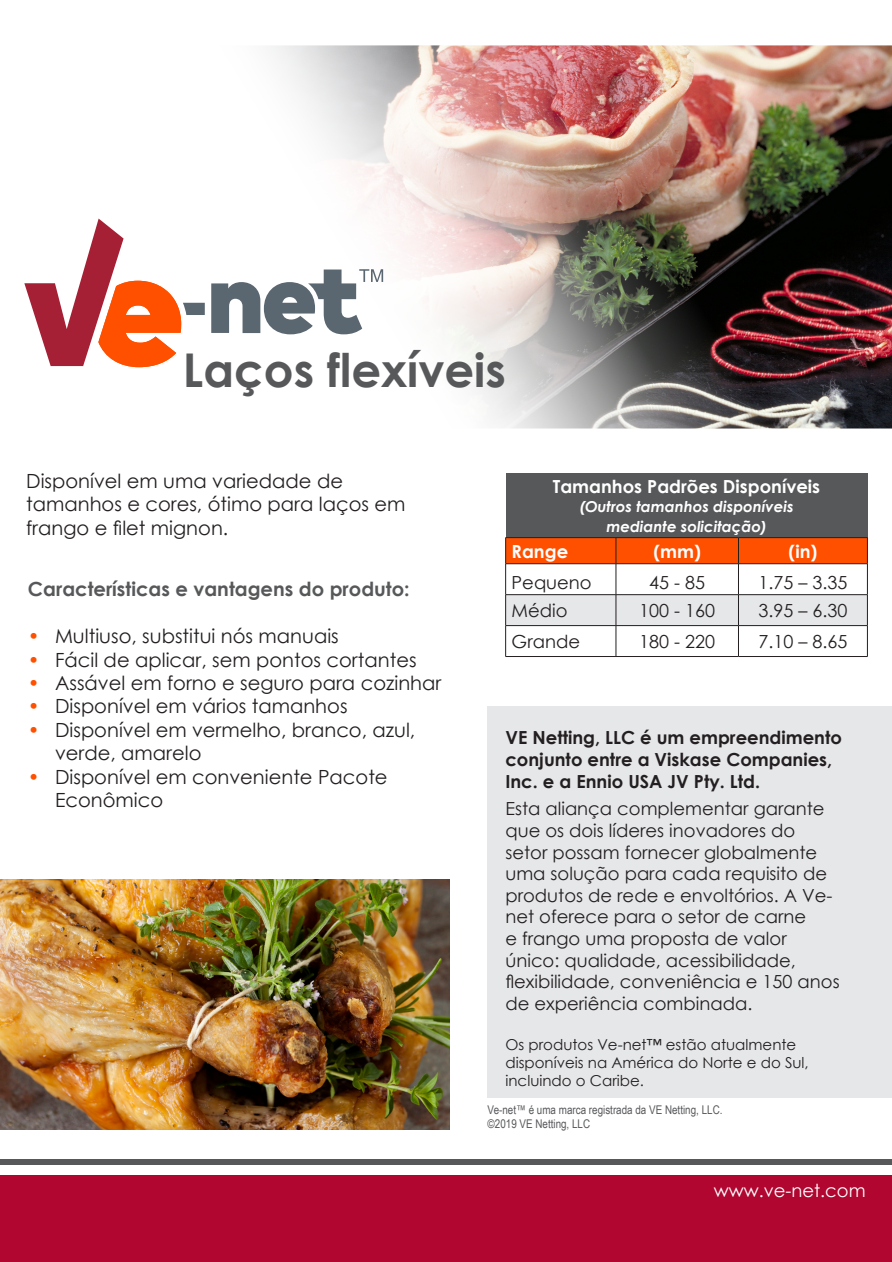
<style>
.page{position:relative;width:892px;height:1262px;background:#fff}
.page>*{position:absolute;margin:0;border:0;box-sizing:border-box;transform-origin:0 0}
.t1{font:700 46.5px "Century Gothic";color:#57585a}
.t2{font:19.5px/23.4px "Century Gothic";color:#231f20}
.t3{font:700 19.5px "Century Gothic";color:#57585a}
.t4{font:18px/21.6px "Century Gothic";color:#231f20}
.t5{font:700 18px/21.6px "Century Gothic";color:#231f20}
.t6{font:700 18px "Century Gothic";color:#fff}
.t7{font:18px "Century Gothic";color:#fff}
.t8{font:15px/18px "Century Gothic";color:#231f20}
.t9{font:italic 700 15px/19.5px "Century Gothic";color:#fff;text-align:center}
.t10{font:12px/14.4px "Arial Narrow";color:#57585a}
.s1{color:#ff5000}
</style>
<div class="page">
<img style="left:819px;top:45px;width:72px;height:383px">
<img style="left:506px;top:45px;width:313px;height:549px">
<img style="left:270px;top:45px;width:449px;height:428px">
<svg style="left:24px;top:218px;width:181px;height:149px"></svg>
<svg style="left:211px;top:269px;width:172px;height:65px"></svg>
<div style="left:0;top:1174px;width:891px;height:87px;background:#b00630"></div>
<div style="left:0;top:1158px;width:891px;height:6px;background:#57585a"></div>
<div style="left:487px;top:706px;width:404px;height:391px;background:#e6e7e9"></div>
<div style="left:505px;top:473px;width:362px;height:64px;background:#57585a"></div>
<div style="left:506px;top:595px;width:360px;height:30px;background:#e6e7e9"></div>
<svg style="left:505px;top:537px;width:362px;height:26px;background:#f44d01"></svg>
<hr style="left:505px;top:563px;width:110px;height:1px;background:#231f20">
<hr style="left:505px;top:564px;width:1px;height:30px;background:#231f20">
<hr style="left:615px;top:563px;width:123px;height:1px;background:#231f20">
<hr style="left:615px;top:564px;width:1px;height:30px;background:#231f20">
<hr style="left:738px;top:563px;width:129px;height:1px;background:#231f20">
<hr style="left:738px;top:564px;width:1px;height:30px;background:#231f20">
<hr style="left:866px;top:564px;width:1px;height:30px;background:#231f20">
<hr style="left:505px;top:594px;width:110px;height:1px;background:#231f20">
<hr style="left:505px;top:594px;width:1px;height:31px;background:#231f20">
<hr style="left:615px;top:594px;width:123px;height:1px;background:#231f20">
<hr style="left:615px;top:594px;width:1px;height:31px;background:#231f20">
<hr style="left:738px;top:594px;width:129px;height:1px;background:#231f20">
<hr style="left:738px;top:594px;width:1px;height:31px;background:#231f20">
<hr style="left:866px;top:594px;width:1px;height:31px;background:#231f20">
<hr style="left:505px;top:625px;width:110px;height:1px;background:#231f20">
<hr style="left:505px;top:625px;width:1px;height:31px;background:#231f20">
<hr style="left:615px;top:625px;width:123px;height:1px;background:#231f20">
<hr style="left:615px;top:625px;width:1px;height:31px;background:#231f20">
<hr style="left:738px;top:625px;width:129px;height:1px;background:#231f20">
<hr style="left:738px;top:625px;width:1px;height:31px;background:#231f20">
<hr style="left:866px;top:625px;width:1px;height:31px;background:#231f20">
<hr style="left:505px;top:656px;width:110px;height:1px;background:#231f20">
<hr style="left:615px;top:656px;width:123px;height:1px;background:#231f20">
<hr style="left:738px;top:656px;width:129px;height:1px;background:#231f20">
<img style="left:0;top:879px;width:449px;height:249px">
<p class="t1" style="left:183px;top:335px;width:324px">Laços f lexíveis</p>
<p class="t2" style="left:26px;top:468px;width:380px">Disponível em uma variedade de tamanhos e cores, ótimo para laços em frango e filet mignon.</p>
<p class="t6" style="left:552px;top:472px;width:269px">Tamanhos Padrões Disponíveis</p>
<p class="t9" style="left:579px;top:496px;width:216px">(Outros tamanhos disponíveis mediante solicitação)</p>
<p class="t3" style="left:28px;top:574px;width:383px">Características e vantagens do produto:</p>
<p class="t2" style="left:28px;top:624px;width:312px"><span class="s1">•</span> Multiuso, substitui nós manuais</p>
<p class="t2" style="left:28px;top:647px;width:390px"><span class="s1">•</span> Fácil de aplicar, sem pontos cortantes</p>
<p class="t2" style="left:28px;top:671px;width:414px"><span class="s1">•</span> Assável em forno e seguro para cozinhar</p>
<p class="t2" style="left:28px;top:694px;width:321px"><span class="s1">•</span> Disponível em vários tamanhos</p>
<p class="t2" style="left:55px;top:717px;width:362px;text-indent:-27px"><span class="s1">•</span> Disponível em vermelho, branco, azul, verde, amarelo</p>
<p class="t2" style="left:55px;top:764px;width:334px;text-indent:-27px"><span class="s1">•</span> Disponível em conveniente Pacote<br>Econômico</p>
<p class="t6" style="left:511px;top:537px;width:58px">Range</p>
<p class="t6" style="left:653px;top:537px;width:49px">(mm)</p>
<p class="t6" style="left:788px;top:537px;width:30px">(in)</p>
<p class="t4" style="left:511px;top:571px;width:82px">Pequeno</p>
<p class="t4" style="left:649px;top:571px;width:57px">45 - 85</p>
<p class="t4" style="left:758px;top:571px;width:90px">1.75 – 3.35</p>
<p class="t4" style="left:511px;top:599px;width:57px">Médio</p>
<p class="t4" style="left:639px;top:599px;width:77px">100 - 160</p>
<p class="t4" style="left:758px;top:599px;width:90px">3.95 – 6.30</p>
<p class="t4" style="left:511px;top:630px;width:70px">Grande</p>
<p class="t4" style="left:639px;top:630px;width:77px">180 - 220</p>
<p class="t4" style="left:758px;top:630px;width:90px">7.10 – 8.65</p>
<p class="t5" style="left:505px;top:726px;width:338px">VE Netting, LLC é um empreendimento conjunto entre a Viskase Companies,<br>Inc. e a Ennio USA JV Pty. Ltd.</p>
<p class="t4" style="left:505px;top:797px;width:335px">Esta aliança complementar garante que os dois líderes inovadores do setor possam fornecer globalmente uma solução para cada requisito de produtos de rede e envoltórios. A Ve&shy;net oferece para o setor de carne<br>e frango uma proposta de valor único: qualidade, acessibilidade, flexibilidade, conveniência e 150 anos de experiência combinada.</p>
<p class="t8" style="left:505px;top:1034px;width:305px">Os produtos Ve-net™ estão atualmente disponíveis na América do Norte e do Sul, incluindo o Caribe.</p>
<p class="t10" style="left:487px;top:1101px;width:236px">Ve-net™ é uma marca registrada da VE Netting, LLC. ©2019 VE Netting, LLC</p>
<p class="t7" style="left:713px;top:1177px;width:153px">www.ve-net.com</p>
</div>
